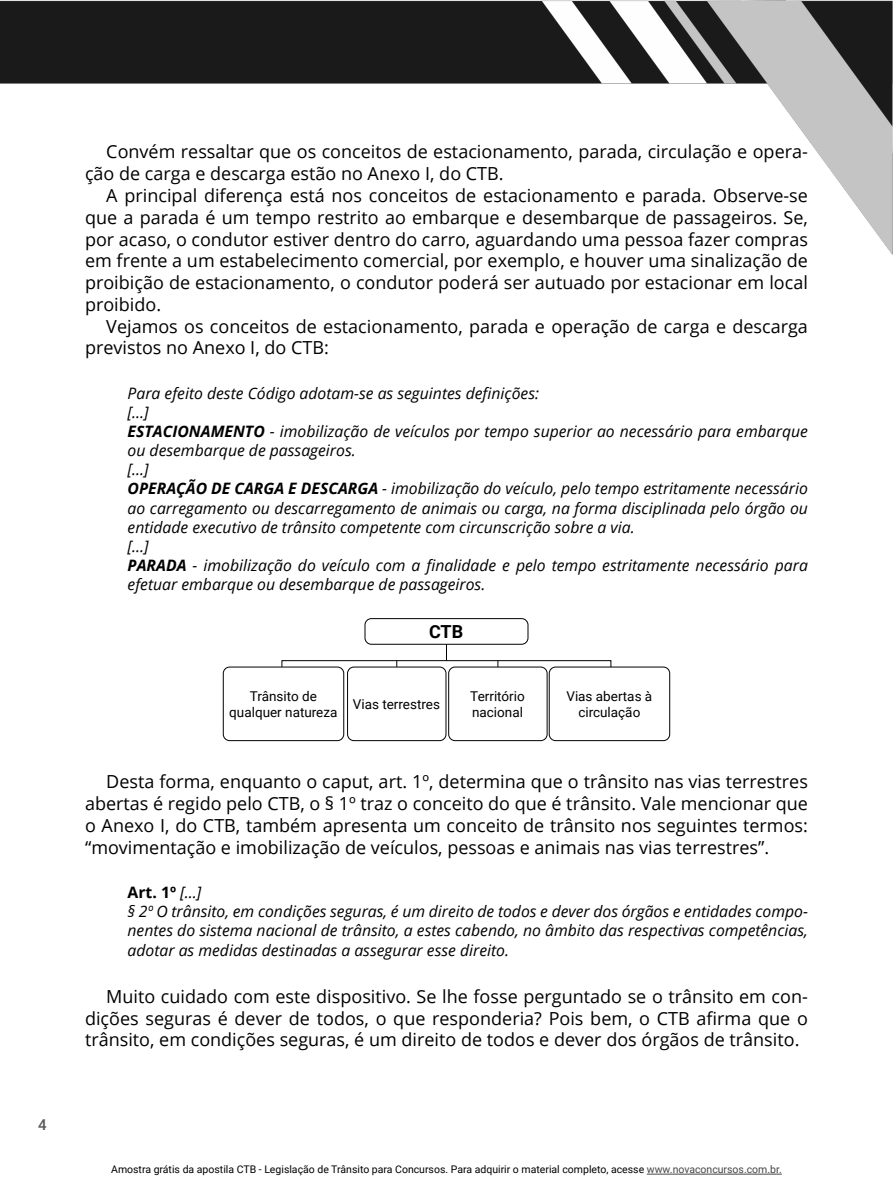
<style>
.page{position:relative;width:893px;height:1191px;background:#fff}
.page>*{position:absolute;margin:0;border:0;box-sizing:border-box;transform-origin:0 0}
.Parágrafos{font:18px/21.8px "Open Sans";color:#000;text-align:justify}
.Parágrafos-2{font:700 18px "Roboto";color:#000}
.Artigos_com_recuo{font:italic 15.75px/19px "Open Sans";color:#000}
.Artigos_com_recuo-2{font:700 15.75px "Open Sans";color:#000}
.t1{font:500 15px "Roboto";color:#575757}
.Nota_de_Roda_Pé{font:13.5px/16.2px "Roboto";color:#000}
.Parágrafos-3{font:13.5px/16.2px "Roboto";color:#000;text-align:center}
.t2{font:10.5px "Roboto";color:#000}
.s1{font-weight:700}
.s2{font-weight:400;font-style:italic}
.s3{color:#454545}
</style>
<div class="page">
<img style="left:0;top:0;width:893px;height:255px">
<hr style="left:647px;top:1173px;width:135px;height:1px;background:#454545">
<div style="left:365px;top:618px;width:163px;height:26px;border:1px solid #000;border-radius:6px"></div>
<div style="left:223px;top:666px;width:121px;height:75px;border:1px solid #000;border-radius:6px"></div>
<div style="left:347px;top:666px;width:99px;height:75px;border:1px solid #000;border-radius:6px"></div>
<div style="left:448px;top:666px;width:99px;height:75px;border:1px solid #000;border-radius:6px"></div>
<div style="left:549px;top:666px;width:121px;height:75px;border:1px solid #000;border-radius:6px"></div>
<div style="left:282px;top:660px;width:329px;height:7px;border:1px solid #000"></div>
<svg style="left:446px;top:644px;width:1px;height:17px"></svg>
<p class="t1" style="left:38px;top:1114px;width:10px">4</p>
<p class="Parágrafos" style="left:85px;top:140px;width:724px;text-indent:21px">Convém ressaltar que os conceitos de estacionamento, parada, circulação e opera&shy;ção de carga e descarga estão no Anexo I, do CTB.</p>
<p class="Parágrafos" style="left:85px;top:184px;width:724px;text-indent:21px">A principal diferença está nos conceitos de estacionamento e parada. Observe-se que a parada é um tempo restrito ao embarque e desembarque de passageiros. Se, por acaso, o condutor estiver dentro do carro, aguardando uma pessoa fazer compras em frente a um estabelecimento comercial, por exemplo, e houver uma sinalização de proibição de estacionamento, o condutor poderá ser autuado por estacionar em local proibido.</p>
<p class="Parágrafos" style="left:85px;top:315px;width:724px;text-indent:21px">Vejamos os conceitos de estacionamento, parada e operação de carga e descarga previstos no Anexo I, do CTB:</p>
<p class="Artigos_com_recuo" style="left:128px;top:383px;width:413px">Para efeito deste Código adotam-se as seguintes definições:</p>
<p class="Artigos_com_recuo" style="left:128px;top:402px;width:23px">[…]</p>
<p class="Artigos_com_recuo" style="left:128px;top:421px;width:682px"><span class="s1">ESTACIONAMENTO</span> - imobilização de veículos por tempo superior ao necessário para embarque ou desembarque de passageiros.</p>
<p class="Artigos_com_recuo" style="left:128px;top:460px;width:23px">[…]</p>
<p class="Artigos_com_recuo" style="left:128px;top:479px;width:682px;text-align:justify"><span class="s1">OPERAÇÃO DE CARGA E DESCARGA</span> - imobilização do veículo, pelo tempo estritamente necessário ao carregamento ou descarregamento de animais ou carga, na forma disciplinada pelo órgão ou entidade executivo de trânsito competente com circunscrição sobre a via.</p>
<p class="Artigos_com_recuo" style="left:128px;top:536px;width:23px">[…]</p>
<p class="Artigos_com_recuo" style="left:128px;top:555px;width:682px"><span class="s1">PARADA</span> - imobilização do veículo com a finalidade e pelo tempo estritamente necessário para efetuar embarque ou desembarque de passageiros.</p>
<p class="Parágrafos-2" style="left:429px;top:619px;width:36px">CTB</p>
<p class="Parágrafos-3" style="left:229px;top:687px;width:110px">Trânsito de qualquer natureza</p>
<p class="Nota_de_Roda_Pé" style="left:353px;top:695px;width:89px">Vias terrestres</p>
<p class="Nota_de_Roda_Pé" style="left:470px;top:687px;width:56px">Território nacional</p>
<p class="Nota_de_Roda_Pé" style="left:566px;top:687px;width:87px;text-align:center">Vias abertas à circulação</p>
<p class="Parágrafos" style="left:85px;top:770px;width:724px;text-indent:21px">Desta forma, enquanto o caput, art. 1º, determina que o trânsito nas vias terrestres abertas é regido pelo CTB, o § 1º traz o conceito do que é trânsito. Vale mencionar que o Anexo I, do CTB, também apresenta um conceito de trânsito nos seguintes termos: “movimentação e imobilização de veículos, pessoas e animais nas vias terrestres”.</p>
<p class="Artigos_com_recuo-2" style="left:128px;top:881px;width:75px">Art. 1º <span class="s2">[…]</span></p>
<p class="Artigos_com_recuo" style="left:128px;top:901px;width:682px;text-align:justify">§ 2º O trânsito, em condições seguras, é um direito de todos e dever dos órgãos e entidades compo&shy;nentes do sistema nacional de trânsito, a estes cabendo, no âmbito das respectivas competências, adotar as medidas destinadas a assegurar esse direito.</p>
<p class="Parágrafos" style="left:85px;top:985px;width:724px;text-indent:21px">Muito cuidado com este dispositivo. Se lhe fosse perguntado se o trânsito em con&shy;dições seguras é dever de todos, o que responderia? Pois bem, o CTB afirma que o trânsito, em condições seguras, é um direito de todos e dever dos órgãos de trânsito.</p>
<p class="t2" style="left:111px;top:1162px;width:672px">Amostra grátis da apostila CTB - Legislação de Trânsito para Concursos. Para adquirir o material completo, acesse <span class="s3">www.novaconcursos.com.br.</span></p>
</div>
